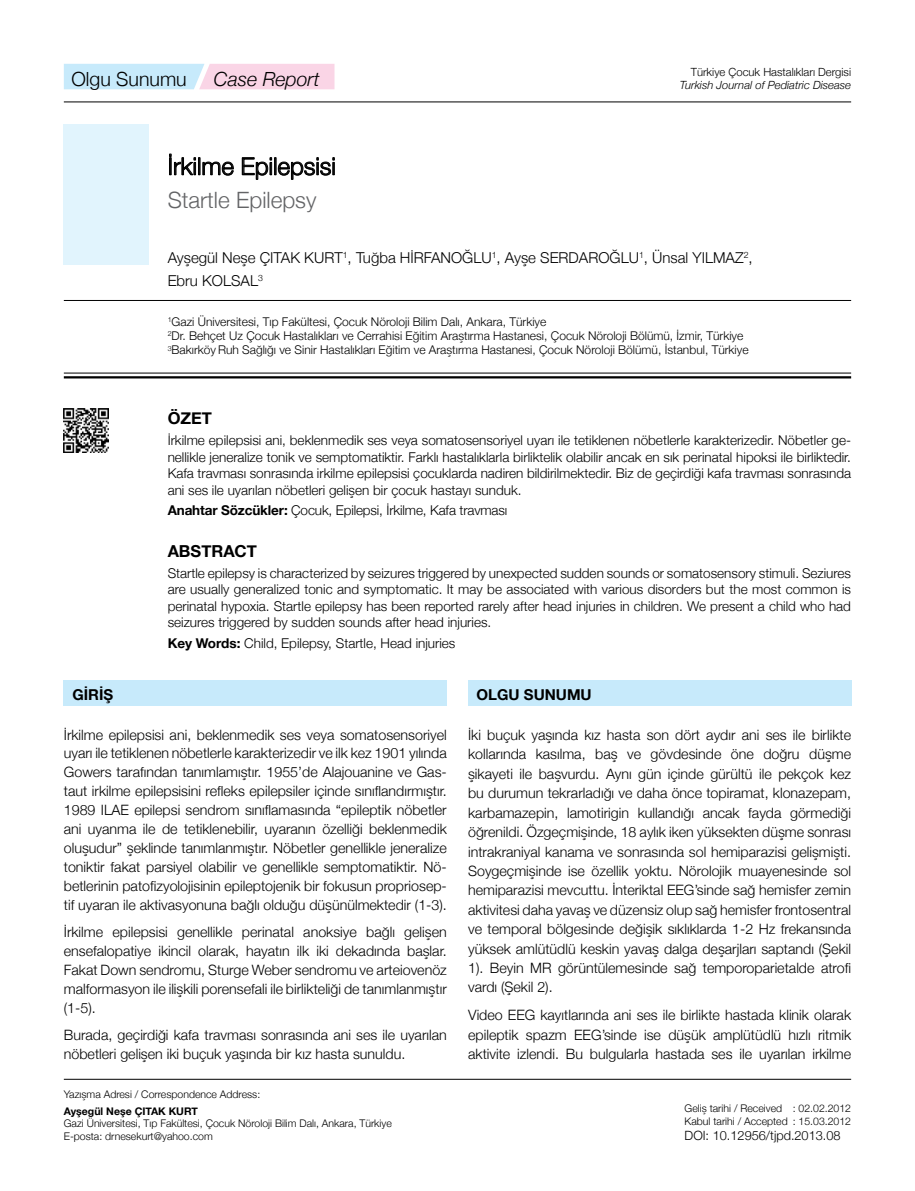
<style>
.page{position:relative;width:915px;height:1191px;background:#fff}
.page>*{position:absolute;margin:0;border:0;box-sizing:border-box;transform-origin:0 0}
.t1{font:300 24px "Helvetica Neue";color:#000}
.t2{font:300 22.5px "Helvetica Neue";color:#636466}
.t3{font:300 19.5px "Helvetica Neue";color:#000}
.t4{font:italic 300 19.5px "Helvetica Neue";color:#000}
.t5{font:700 16.5px "Helvetica Neue";color:#000}
.t6{font:300 15px/22.5px "Helvetica Neue";color:#000}
.t7{font:700 15px "Helvetica Neue";color:#000}
.t8{font:300 14.25px/19.4px "Helvetica Neue";color:#000;text-align:justify}
.t9{font:300 13.5px/16.5px "Helvetica Neue";color:#000;text-align:justify}
.t10{font:300 12.75px "Helvetica Neue";color:#000}
.t11{font:300 12px/14.4px "Helvetica Neue";color:#000}
.t12{font:italic 300 11.25px "Helvetica Neue";color:#000}
.t13{font:300 11.25px "Helvetica Neue";color:#000}
.t14{font:300 10.5px/12.6px "Helvetica Neue";color:#000}
.t15{font:700 10.5px "Helvetica Neue";color:#000}
.s1{font-weight:700}
</style>
<div class="page">
<hr style="left:64px;top:1079px;width:786px;height:1px;background:#000">
<hr style="left:64px;top:102px;width:786px;height:1px;background:#000">
<svg style="left:64px;top:64px;width:270px;height:25px;background:#e0e0f1"></svg>
<div style="left:64px;top:124px;width:85px;height:140px;background:#e1f4fd"></div>
<div style="left:64px;top:680px;width:382px;height:25px;background:#c7eafb"></div>
<div style="left:468px;top:680px;width:382px;height:25px;background:#c7eafb"></div>
<hr style="left:64px;top:376px;width:786px;height:2px;background:#000">
<hr style="left:64px;top:373px;width:786px;height:1px;background:#000">
<hr style="left:64px;top:300px;width:786px;height:1px;background:#000">
<svg style="left:169px;top:154px;width:65px;height:22px"></svg>
<svg style="left:241px;top:157px;width:93px;height:23px"></svg>
<img style="left:64px;top:408px;width:44px;height:45px">
<h3 class="t3" style="left:71px;top:63px;width:117px">Olgu Sunumu</h3>
<h3 class="t4" style="left:214px;top:64px;width:107px">Case Report</h3>
<h1 class="t1" style="left:168px;top:147px;width:169px">İrkilme Epilepsisi</h1>
<h2 class="t2" style="left:168px;top:182px;width:150px">Startle Epilepsy</h2>
<p class="t13" style="left:690px;top:63px;width:162px">Türkiye Çocuk Hastalıkları Dergisi</p>
<p class="t12" style="left:679px;top:76px;width:173px">Turkish Journal of Pediatric Disease</p>
<p class="t6" style="left:168px;top:245px;width:586px">Ayşegül Neşe ÇITAK KURT<sup>1</sup>, Tuğba HİRFANOĞLU<sup>1</sup>, Ayşe SERDAROĞLU<sup>1</sup>, Ünsal YILMAZ<sup>2</sup>,<br>Ebru KOLSAL<sup>3</sup></p>
<p class="t11" style="left:168px;top:313px;width:582px"><sup>1</sup>Gazi Üniversitesi, Tıp Fakültesi, Çocuk Nöroloji Bilim Dalı, Ankara, Türkiye<br><sup>2</sup>Dr. Behçet Uz Çocuk Hastalıkları ve Cerrahisi Eğitim Araştırma Hastanesi, Çocuk Nöroloji Bölümü, İzmir, Türkiye<br><sup>3</sup>Bakırköy Ruh Sağlığı ve Sinir Hastalıkları Eğitim ve Araştırma Hastanesi, Çocuk Nöroloji Bölümü, İstanbul, Türkiye</p>
<p class="t5" style="left:168px;top:405px;width:46px">ÖzET</p>
<p class="t9" style="left:168px;top:431px;width:684px">İrkilme epilepsisi ani, beklenmedik ses veya somatosensoriyel uyarı ile tetiklenen nöbetlerle karakterizedir. Nöbetler ge&shy;nellikle jeneralize tonik ve semptomatiktir. Farklı hastalıklarla birliktelik olabilir ancak en sık perinatal hipoksi ile birliktedir.<br>Kafa travması sonrasında irkilme epilepsisi çocuklarda nadiren bildirilmektedir. Biz de geçirdiği kafa travması sonrasında ani ses ile uyarılan nöbetleri gelişen bir çocuk hastayı sunduk.</p>
<p class="t9" style="left:168px;top:501px;width:341px"><span class="s1">Anahtar Sözcükler:</span> Çocuk, Epilepsi, İrkilme, Kafa travması</p>
<p class="t5" style="left:168px;top:538px;width:35px">Abstra</p>
<p class="t5" style="left:234px;top:538px;width:20px">ct</p>
<p class="t9" style="left:168px;top:564px;width:684px">Startle epilepsy is characterized by seizures triggered by unexpected sudden sounds or somatosensory stimuli. Seziures are usually generalized tonic and symptomatic. It may be associated with various disorders but the most common is perinatal hypoxia. Startle epilepsy has been reported rarely after head injuries in children. We present a child who had seizures triggered by sudden sounds after head injuries.</p>
<p class="t9" style="left:168px;top:634px;width:289px"><span class="s1">Key Words:</span> Child, Epilepsy, Startle, Head injuries</p>
<p class="t7" style="left:72px;top:683px;width:42px">GİRİŞ</p>
<p class="t8" style="left:64px;top:724px;width:384px;line-height:18.9px">İrkilme epilepsisi ani, beklenmedik ses veya somatosensoriyel uyarı ile tetiklenen nöbetlerle karakterizedir ve ilk kez 1901 yılında Gowers tarafından tanımlamıştır. 1955’de Alajouanine ve Gas&shy;taut irkilme epilepsisini refleks epilepsiler içinde sınıflandırmıştır.<br>1989 ILAE epilepsi sendrom sınıflamasında “epileptik nöbetler ani uyanma ile de tetiklenebilir, uyaranın özelliği beklenmedik oluşudur” şeklinde tanımlanmıştır. Nöbetler genellikle jeneralize toniktir fakat parsiyel olabilir ve genellikle semptomatiktir. Nö&shy;betlerinin patofizyolojisinin epileptojenik bir fokusun propriosep&shy;tif uyaran ile aktivasyonuna bağlı olduğu düşünülmektedir (1-3).</p>
<p class="t8" style="left:64px;top:922px;width:384px;line-height:18.9px">İrkilme epilepsisi genellikle perinatal anoksiye bağlı gelişen ensefalopatiye ikincil olarak, hayatın ilk iki dekadında başlar.<br>Fakat Down sendromu, Sturge Weber sendromu ve arteiovenöz malformasyon ile ilişkili porensefali ile birlikteliği de tanımlanmıştır (1-5).</p>
<p class="t8" style="left:64px;top:1025px;width:384px;line-height:18.9px">Burada, geçirdiği kafa travması sonrasında ani ses ile uyarılan nöbetleri gelişen iki buçuk yaşında bir kız hasta sunuldu.</p>
<p class="t14" style="left:64px;top:1087px;width:198px">Yazışma Adresi / Correspondence Address:</p>
<p class="t15" style="left:64px;top:1102px;width:135px">Ayşegül Neşe ÇITAK KURT</p>
<p class="t14" style="left:64px;top:1116px;width:329px">Gazi Üniversitesi, Tıp Fakültesi, Çocuk Nöroloji Bilim Dalı, Ankara, Türkiye<br>E-posta: drnesekurt@yahoo.com</p>
<p class="t7" style="left:476px;top:683px;width:117px">OLGU SUNUMU</p>
<p class="t8" style="left:468px;top:724px;width:384px">İki buçuk yaşında kız hasta son dört aydır ani ses ile birlikte kollarında kasılma, baş ve gövdesinde öne doğru düşme şikayeti ile başvurdu. Aynı gün içinde gürültü ile pekçok kez bu durumun tekrarladığı ve daha önce topiramat, klonazepam, karbamazepin, lamotirigin kullandığı ancak fayda görmediği öğrenildi. Özgeçmişinde, 18 aylık iken yüksekten düşme sonrası intrakraniyal kanama ve sonrasında sol hemiparazisi gelişmişti.<br>Soygeçmişinde ise özellik yoktu. Nörolojik muayenesinde sol hemiparazisi mevcuttu. İnteriktal EEG’sinde sağ hemisfer zemin aktivitesi daha yavaş ve düzensiz olup sağ hemisfer frontosentral ve temporal bölgesinde değişik sıklıklarda 1-2 Hz frekansında yüksek amlütüdlü keskin yavaş dalga deşarjları saptandı (Şekil 1). Beyin MR görüntülemesinde sağ temporoparietalde atrofi vardı (Şekil 2).</p>
<p class="t8" style="left:468px;top:1004px;width:384px">Video EEG kayıtlarında ani ses ile birlikte hastada klinik olarak epileptik spazm EEG’sinde ise düşük amplütüdlü hızlı ritmik aktivite izlendi. Bu bulgularla hastada ses ile uyarılan irkilme</p>
<p class="t14" style="left:684px;top:1101px;width:168px">Geliş tarihi / Received : 02.02.2012<br>Kabul tarihi / Accepted : 15.03.2012</p>
<p class="t10" style="left:684px;top:1125px;width:157px">DOI: 10.12956/tjpd.2013.08</p>
</div>
